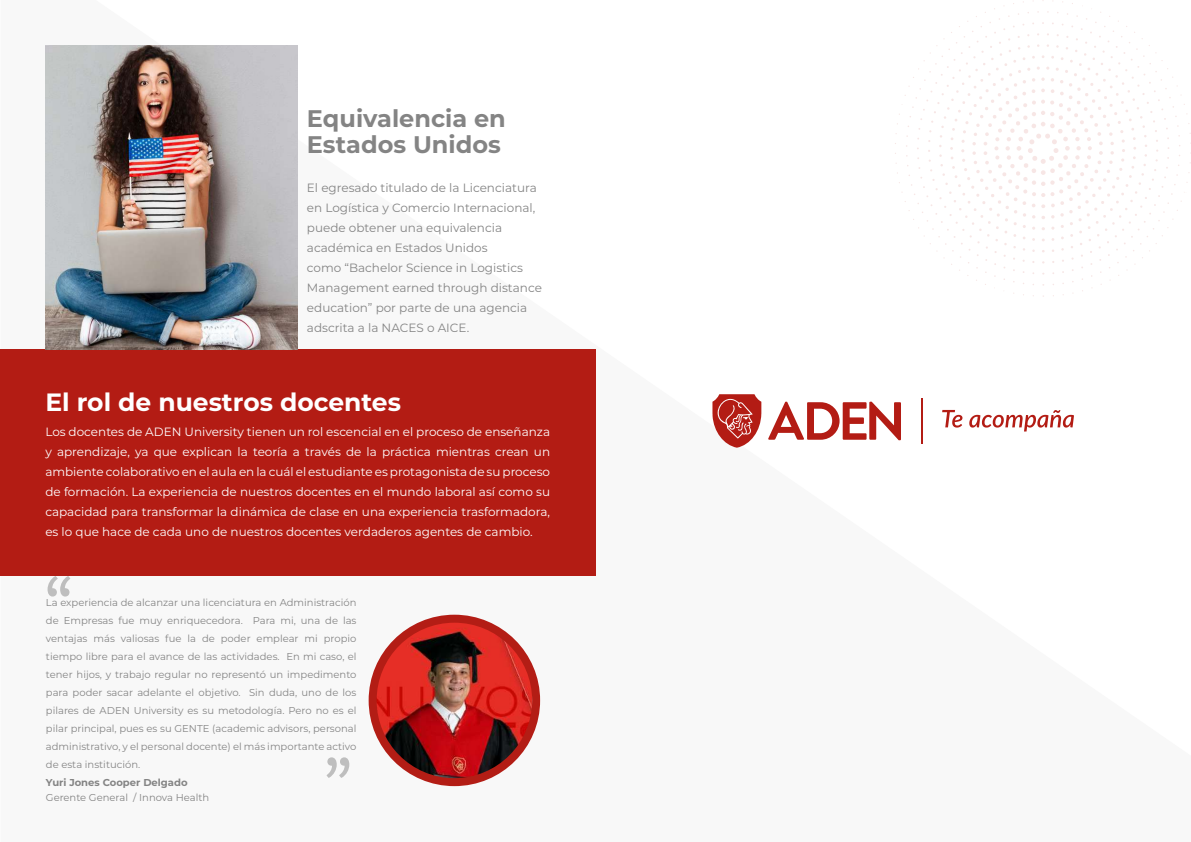
<style>
.page{position:relative;width:1191px;height:842px;background:#fff}
.page>*{position:absolute;margin:0;border:0;box-sizing:border-box;transform-origin:0 0}
.t1{font:600 60px "Le Monde Courrier Std";color:#848484}
.t2{font:700 25px "Montserrat";color:#fff}
.t3{font:700 24px/26px "Montserrat";color:#848484}
.t4{font:12px/20px "Montserrat";color:#fff;text-align:justify}
.t5{font:12px/20px "Montserrat";color:#848484}
.t6{font:10px/18px "Montserrat";color:#858585;text-align:justify}
.t7{font:10px "Montserrat";color:#848484}
.t8{font:700 10px "Montserrat";color:#848484}
</style>
<div class="page">
<svg style="left:928px;top:33px;width:230px;height:230px"></svg>
<svg style="left:939px;top:44px;width:208px;height:208px"></svg>
<svg style="left:950px;top:55px;width:186px;height:186px"></svg>
<div style="left:0;top:349px;width:595px;height:226px;background:#b31c14"></div>
<img style="left:45px;top:45px;width:253px;height:304px">
<img style="left:373px;top:619px;width:159px;height:163px">
<div style="left:369px;top:615px;width:171px;height:171px;border:8px solid #b31d15;border-radius:50%"></div>
<svg style="left:712px;top:394px;width:189px;height:54px"></svg>
<svg style="left:942px;top:410px;width:20px;height:18px"></svg>
<svg style="left:969px;top:410px;width:105px;height:21px"></svg>
<hr style="left:921px;top:398px;width:2px;height:46px;background:#b31c14">
<h3 class="t3" style="left:307px;top:104px;width:200px">Equivalencia en<br>Estados Unidos</h3>
<p class="t5" style="left:307px;top:178px;width:236px">El egresado titulado de la Licenciatura en Logística y Comercio Internacional, puede obtener una equivalencia académica en Estados Unidos<br>como “Bachelor Science in Logistics Management earned through distance education” por parte de una agencia adscrita a la NACES o AICE.</p>
<h2 class="t2" style="left:45px;top:384px;width:357px">El rol de nuestros docentes</h2>
<p class="t4" style="left:45px;top:422px;width:506px">Los docentes de ADEN University tienen un rol escencial en el proceso de enseñanza y aprendizaje, ya que explican la teoría a través de la práctica mientras crean un ambiente colaborativo en el aula en la cuál el estudiante es protagonista de su proceso de formación. La experiencia de nuestros docentes en el mundo laboral así como su capacidad para transformar la dinámica de clase en una experiencia trasformadora, es lo que hace de cada uno de nuestros docentes verdaderos agentes de cambio.</p>
<h1 class="t1" style="left:45px;top:565px;width:29px">“</h1>
<p class="t6" style="left:46px;top:593px;width:312px">La experiencia de alcanzar una licenciatura en Administración de Empresas fue muy enriquecedora. Para mi, una de las ventajas más valiosas fue la de poder emplear mi propio tiempo libre para el avance de las actividades. En mi caso, el tener hijos, y trabajo regular no representó un impedimento para poder sacar adelante el objetivo. Sin duda, uno de los pilares de ADEN University es su metodología. Pero no es el pilar principal, pues es su GENTE (academic advisors, personal administrativo, y el personal docente) el más importante activo de esta institución.</p>
<p class="t8" style="left:46px;top:775px;width:143px">Yuri Jones Cooper Delgado</p>
<p class="t7" style="left:46px;top:790px;width:165px">Gerente General / Innova Health</p>
<h1 class="t1" style="left:351px;top:789px;width:29px;rotate:-180deg">“</h1>
</div>
